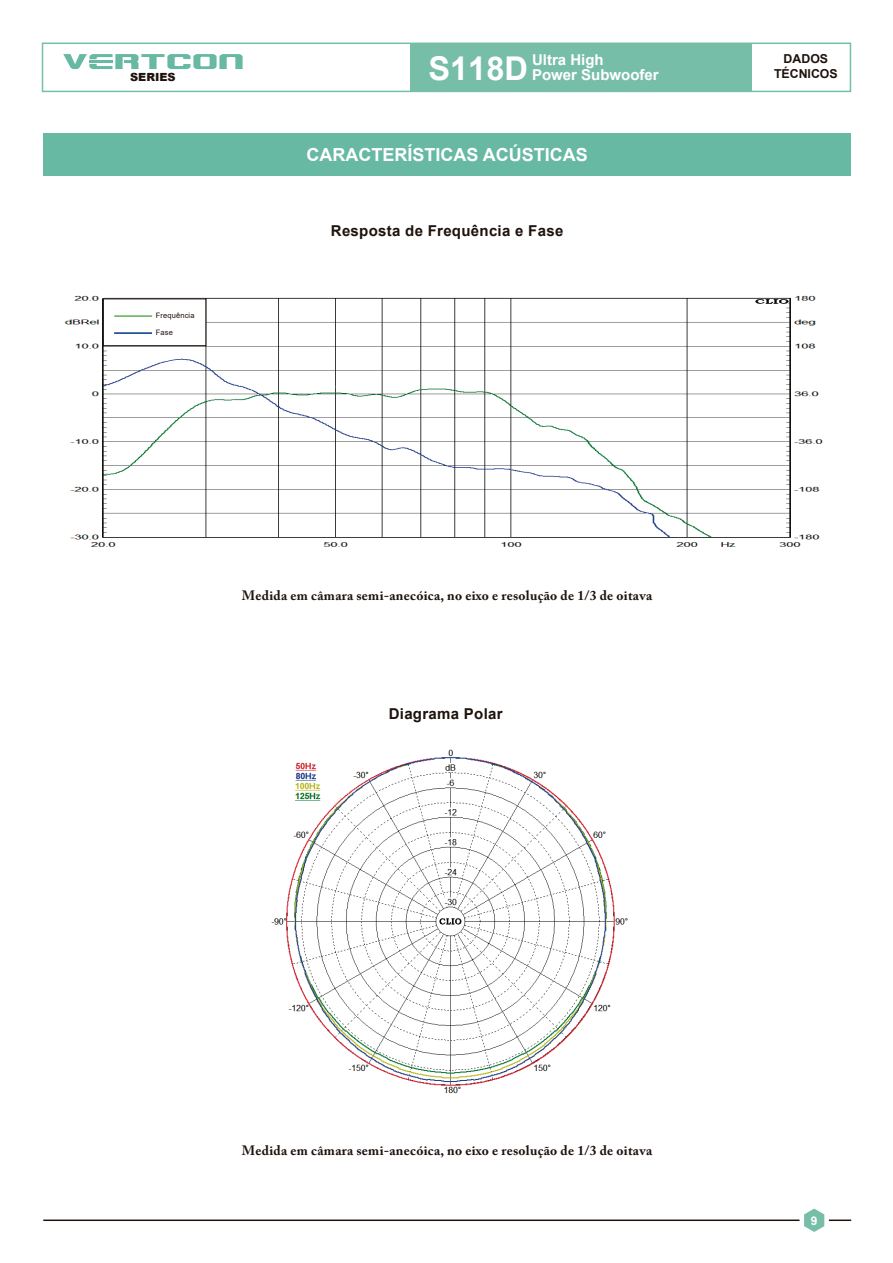
<style>
.page{position:relative;width:893px;height:1263px;background:#fff}
.page>*{position:absolute;margin:0;border:0;box-sizing:border-box;transform-origin:0 0}
.t1{font:700 32.7px "Arial";color:#fff}
.t2{font:700 18px "Arial";color:#fff}
.t3{font:700 15px "Arial";letter-spacing:.02em;color:#1e120d}
.t4{font:700 15px "Arial";color:#fff}
.t5{font:700 13.5px "Adobe Caslon Pro";letter-spacing:.02em;color:#1e120d}
.t6{font:700 12.3px/14.9px "Arial";color:#1e120d;text-align:center}
.t7{font:700 12px "Arial";color:#fff}
.t8{font:900 11.25px "Arial";color:#1e120d}
.t9{font:7.5px "Arial";letter-spacing:.02em;color:#1e120d}
</style>
<div class="page">
<div style="left:43px;top:133px;width:808px;height:43px;background:#67b9a3"></div>
<svg style="left:804px;top:1208px;width:20px;height:24px"></svg>
<hr style="left:829px;top:1219px;width:22px;height:2px;background:#1e120d">
<hr style="left:43px;top:1219px;width:756px;height:2px;background:#1e120d">
<div style="left:42px;top:43px;width:809px;height:49px;border:2px solid #77bea8"></div>
<div style="left:411px;top:43px;width:341px;height:48px;background:#77bea8"></div>
<svg style="left:63px;top:54px;width:180px;height:15px"></svg>
<img style="left:64px;top:295px;width:759px;height:252px">
<div style="left:103px;top:299px;width:103px;height:47px;background:#fff;border:1px solid #1e120d"></div>
<hr style="left:114px;top:332px;width:38px;height:2px;background:#003687">
<hr style="left:114px;top:315px;width:38px;height:2px;background:#5faf55">
<img style="left:271px;top:749px;width:357px;height:345px">
<h1 class="t1" style="left:428px;top:45px;width:101px">S118D</h1>
<p class="t4" style="left:532px;top:49px;width:73px">Ultra High</p>
<p class="t8" style="left:130px;top:68px;width:47px">SERIES</p>
<p class="t4" style="left:532px;top:64px;width:128px">Power Subwoofer</p>
<h2 class="t2" style="left:307px;top:142px;width:283px">CARACTERÍSTICAS ACÚSTICAS</h2>
<p class="t9" style="left:156px;top:310px;width:40px">Frequência</p>
<p class="t9" style="left:156px;top:327px;width:19px">Fase</p>
<p class="t3" style="left:331px;top:221px;width:234px">Resposta de Frequência e Fase</p>
<p class="t5" style="left:242px;top:588px;width:412px">Medida em câmara semi-anecóica, no eixo e resolução de 1/3 de oitava</p>
<p class="t3" style="left:389px;top:703px;width:115px">Diagrama Polar</p>
<p class="t6" style="left:774px;top:51px;width:65px">DADOS<br>TÉCNICOS</p>
<p class="t5" style="left:242px;top:1142px;width:412px">Medida em câmara semi-anecóica, no eixo e resolução de 1/3 de oitava</p>
<p class="t7" style="left:811px;top:1212px;width:8px">9</p>
</div>
